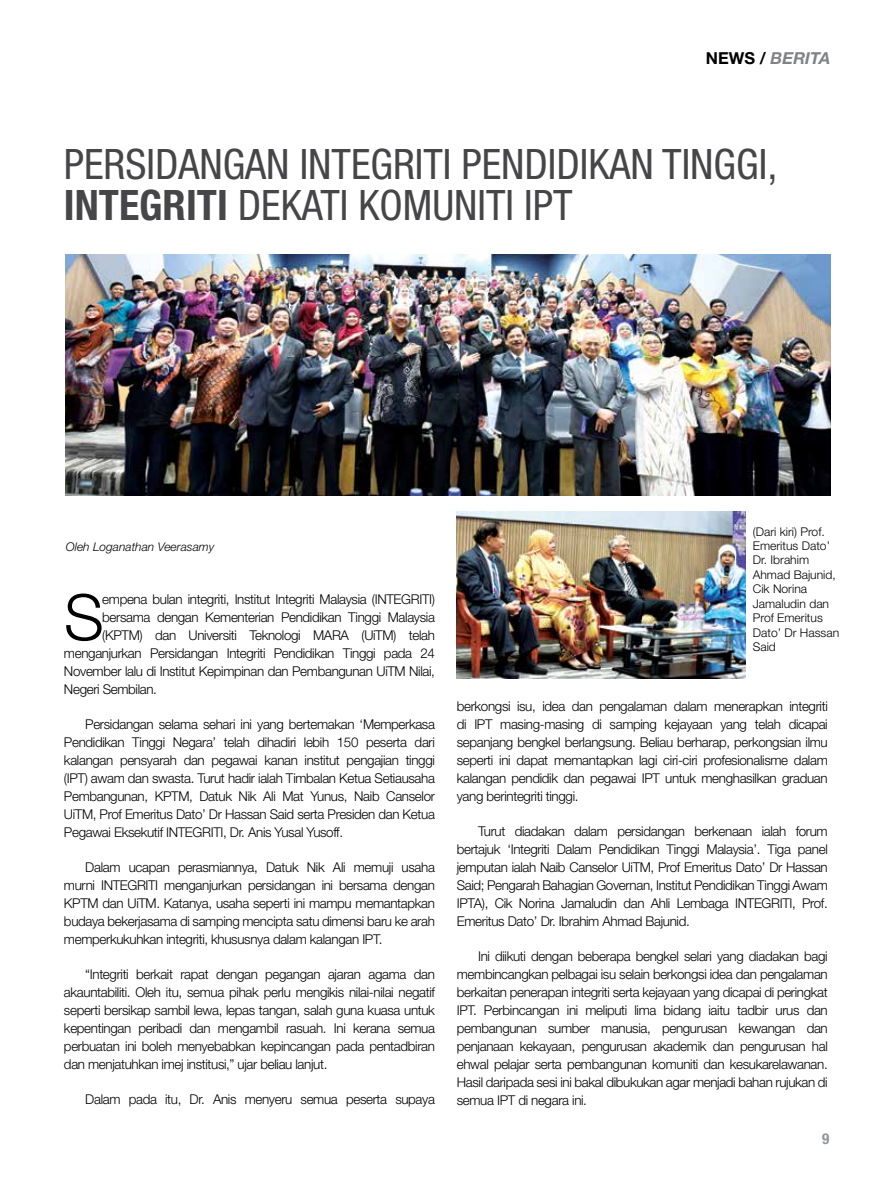
<style>
.page{position:relative;width:893px;height:1191px;background:#fff}
.page>*{position:absolute;margin:0;border:0;box-sizing:border-box;transform-origin:0 0}
.t1{font:300 63.9px "Helvetica Neue LT Std";color:#000}
.t2{font:condensed 42px "Helvetica Neue LT Std";color:#464547}
.t3{font:700 condensed 42px "Helvetica Neue LT Std";color:#464547}
.t4{font:italic 700 16.5px "Helvetica Neue LT Std";color:#808285}
.t5{font:700 condensed 15px "Helvetica Neue LT Std";color:#939598}
.t6{font:300 13.5px/18px "Helvetica Neue LT Std";letter-spacing:-.025em;color:#000;text-align:justify}
.t7{font:300 12px/14.4px "Helvetica Neue LT Std";color:#000}
.t8{font:italic 300 12px "Helvetica Neue LT Std";color:#000}
.s1{font-style:normal;color:#000}
</style>
<div class="page">
<img style="left:457px;top:512px;width:289px;height:167px">
<img style="left:66px;top:255px;width:765px;height:240px">
<p class="t4" style="left:706px;top:47px;width:126px"><span class="s1">NEWS /</span> BERITA</p>
<h2 class="t2" style="left:64px;top:140px;width:715px">PERSIDANGAN INTEGRITI PENDIDIKAN TINGGI,</h2>
<h2 class="t3" style="left:64px;top:179px;width:19px">INTEGRITI</h2>
<h2 class="t2" style="left:238px;top:180px;width:303px">DEKATI KOMUNITI IPT</h2>
<p class="t8" style="left:66px;top:539px;width:150px">Oleh Loganathan Veerasamy</p>
<h1 class="t1" style="left:64px;top:578px;width:37px">S</h1>
<p class="t6" style="left:102px;top:590px;width:334px">empena bulan integriti, Institut Integriti Malaysia (INTEGRITI)</p>
<p class="t6" style="left:102px;top:608px;width:334px">bersama dengan Kementerian Pendidikan Tinggi Malaysia</p>
<p class="t6" style="left:102px;top:626px;width:334px">(KPTM) dan Universiti Teknologi MARA (UiTM) telah</p>
<p class="t6" style="left:64px;top:644px;width:372px">menganjurkan Persidangan Integriti Pendidikan Tinggi pada 24</p>
<p class="t6" style="left:64px;top:662px;width:372px">November lalu di Institut Kepimpinan dan Pembangunan UiTM Nilai,</p>
<p class="t6" style="left:64px;top:680px;width:95px">Negeri Sembilan.</p>
<p class="t6" style="left:64px;top:715px;width:372px;text-indent:21px">Persidangan selama sehari ini yang bertemakan ‘Memperkasa Pendidikan Tinggi Negara’ telah dihadiri lebih 150 peserta dari kalangan pensyarah dan pegawai kanan institut pengajian tinggi (IPT) awam dan swasta. Turut hadir ialah Timbalan Ketua Setiausaha Pembangunan, KPTM, Datuk Nik Ali Mat Yunus, Naib Canselor UiTM, Prof Emeritus Dato’ Dr Hassan Said serta Presiden dan Ketua Pegawai Eksekutif INTEGRITI, Dr. Anis Yusal Yusoff.</p>
<p class="t6" style="left:64px;top:858px;width:372px;text-indent:21px">Dalam ucapan perasmiannya, Datuk Nik Ali memuji usaha murni INTEGRITI menganjurkan persidangan ini bersama dengan KPTM dan UiTM. Katanya, usaha seperti ini mampu memantapkan budaya bekerjasama di samping mencipta satu dimensi baru ke arah memperkukuhkan integriti, khususnya dalam kalangan IPT.</p>
<p class="t6" style="left:64px;top:965px;width:372px;text-indent:21px">“Integriti berkait rapat dengan pegangan ajaran agama dan akauntabiliti. Oleh itu, semua pihak perlu mengikis nilai-nilai negatif seperti bersikap sambil lewa, lepas tangan, salah guna kuasa untuk kepentingan peribadi dan mengambil rasuah. Ini kerana semua perbuatan ini boleh menyebabkan kepincangan pada pentadbiran dan menjatuhkan imej institusi,” ujar beliau lanjut.</p>
<p class="t6" style="left:85px;top:1090px;width:351px">Dalam pada itu, Dr. Anis menyeru semua peserta supaya</p>
<p class="t7" style="left:753px;top:524px;width:88px">(Dari kiri) Prof.<br>Emeritus Dato’<br>Dr. Ibrahim<br>Ahmad Bajunid,<br>Cik Norina<br>Jamaludin dan<br>Prof Emeritus<br>Dato’ Dr Hassan<br>Said</p>
<p class="t6" style="left:457px;top:697px;width:372px">berkongsi isu, idea dan pengalaman dalam menerapkan integriti di IPT masing-masing di samping kejayaan yang telah dicapai sepanjang bengkel berlangsung. Beliau berharap, perkongsian ilmu seperti ini dapat memantapkan lagi ciri-ciri profesionalisme dalam kalangan pendidik dan pegawai IPT untuk menghasilkan graduan yang berintegriti tinggi.</p>
<p class="t6" style="left:457px;top:822px;width:372px;text-indent:21px">Turut diadakan dalam persidangan berkenaan ialah forum bertajuk ‘Integriti Dalam Pendidikan Tinggi Malaysia’. Tiga panel jemputan ialah Naib Canselor UiTM, Prof Emeritus Dato’ Dr Hassan Said; Pengarah Bahagian Governan, Institut Pendidikan Tinggi Awam IPTA), Cik Norina Jamaludin dan Ahli Lembaga INTEGRITI, Prof.<br>Emeritus Dato’ Dr. Ibrahim Ahmad Bajunid.</p>
<p class="t6" style="left:457px;top:947px;width:372px;text-indent:21px">Ini diikuti dengan beberapa bengkel selari yang diadakan bagi membincangkan pelbagai isu selain berkongsi idea dan pengalaman berkaitan penerapan integriti serta kejayaan yang dicapai di peringkat IPT. Perbincangan ini meliputi lima bidang iaitu tadbir urus dan pembangunan sumber manusia, pengurusan kewangan dan penjanaan kekayaan, pengurusan akademik dan pengurusan hal ehwal pelajar serta pembangunan komuniti dan kesukarelawanan.<br>Hasil daripada sesi ini bakal dibukukan agar menjadi bahan rujukan di semua IPT di negara ini.</p>
<p class="t5" style="left:822px;top:1129px;width:9px">9</p>
</div>
